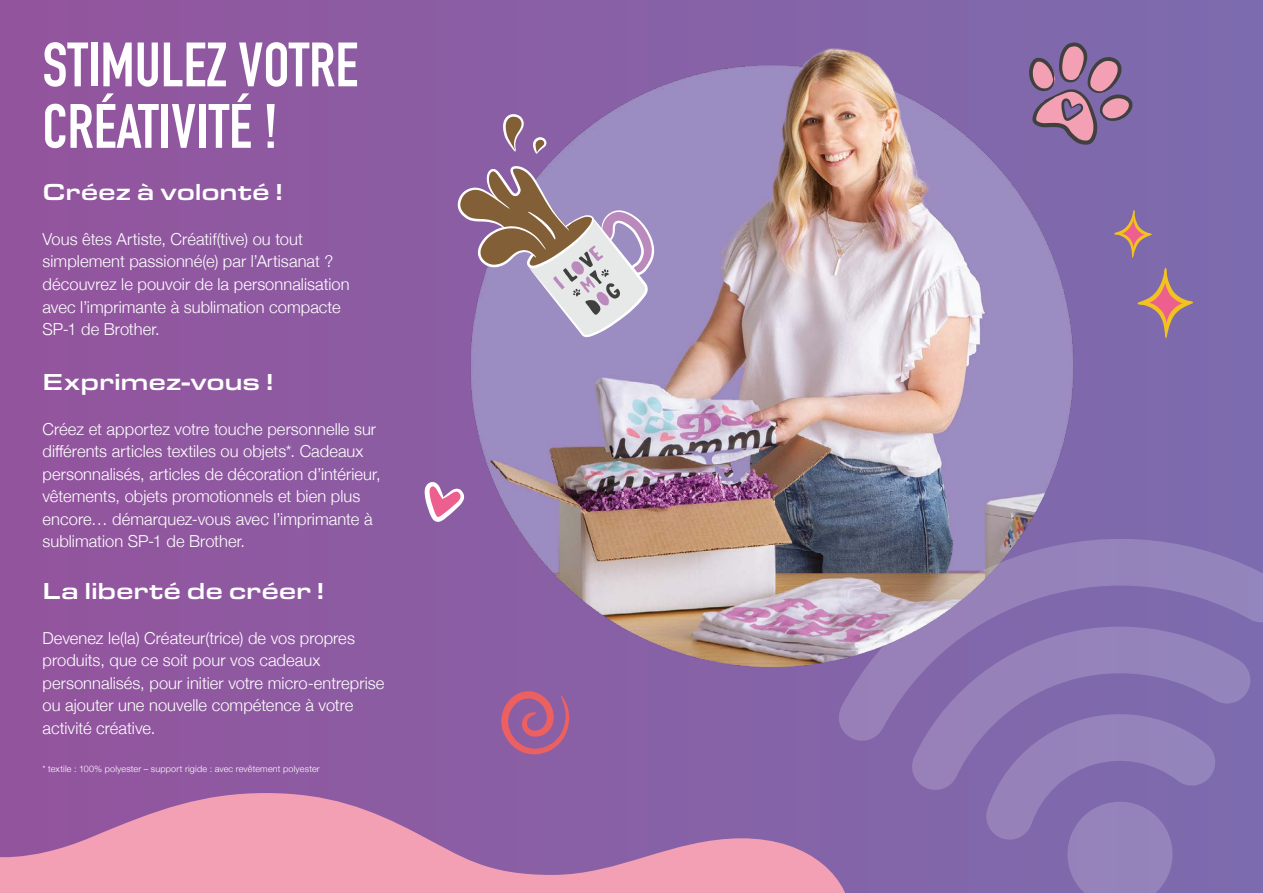
<style>
.page{position:relative;width:1263px;height:893px;background:#fff}
.page>*{position:absolute;margin:0;border:0;box-sizing:border-box;transform-origin:0 0}
.t1{font:700 61.5px/61.5px "DIN Condensed";color:#fff}
.t2{font:500 24px "Eurostile Ext";letter-spacing:-.005em;color:#fff}
.t3{font:300 16.5px/22.5px "Helvetica Neue";letter-spacing:.005em;color:#fff}
.t4{font:300 9px "Helvetica Neue";letter-spacing:.025em;color:#fff}
</style>
<div class="page">
<div style="left:0;top:0;width:1263px;height:893px;background:linear-gradient(to right,#93549d,#7c6caf)"></div>
<img style="left:426px;top:8px;width:703px;height:704px">
<svg style="left:835px;top:528px;width:428px;height:365px;background:#8a75af"></svg>
<svg style="left:0;top:793px;width:851px;height:100px;background:#c482ac"></svg>
<svg style="left:503px;top:114px;width:21px;height:38px"></svg>
<svg style="left:533px;top:137px;width:13px;height:17px"></svg>
<svg style="left:458px;top:166px;width:197px;height:171px;background:#a895ae"></svg>
<svg style="left:1137px;top:268px;width:56px;height:71px;background:#9b7692"></svg>
<svg style="left:1114px;top:210px;width:38px;height:48px;background:#9c7692"></svg>
<svg style="left:1029px;top:43px;width:104px;height:102px;background:#98729b"></svg>
<svg style="left:425px;top:482px;width:39px;height:40px"></svg>
<svg style="left:501px;top:691px;width:68px;height:63px;background:#aa5f8d"></svg>
<h1 class="t1" style="left:43px;top:34px;width:317px">STIMULEZ VOTRE<br>CRÉATIVITÉ !</h1>
<h2 class="t2" style="left:43px;top:175px;width:242px">Créez à volonté !</h2>
<p class="t3" style="left:43px;top:227px;width:309px">Vous êtes Artiste, Créatif(tive) ou tout simplement passionné(e) par l’Artisanat ? découvrez le pouvoir de la personnalisation avec l’imprimante à sublimation compacte SP-1 de Brother.</p>
<h2 class="t2" style="left:43px;top:365px;width:232px">Exprimez-vous !</h2>
<p class="t3" style="left:43px;top:417px;width:340px">Créez et apportez votre touche personnelle sur différents articles textiles ou objets*. Cadeaux personnalisés, articles de décoration d’intérieur, vêtements, objets promotionnels et bien plus encore… démarquez-vous avec l’imprimante à sublimation SP-1 de Brother.</p>
<h2 class="t2" style="left:43px;top:573px;width:283px">La liberté de créer !</h2>
<p class="t3" style="left:43px;top:625px;width:343px">Devenez le(la) Créateur(trice) de vos propres produits, que ce soit pour vos cadeaux personnalisés, pour initier votre micro-entreprise ou ajouter une nouvelle compétence à votre activité créative.</p>
<p class="t4" style="left:43px;top:761px;width:279px">* textile : 100% polyester – support rigide : avec revêtement polyester</p>
</div>
